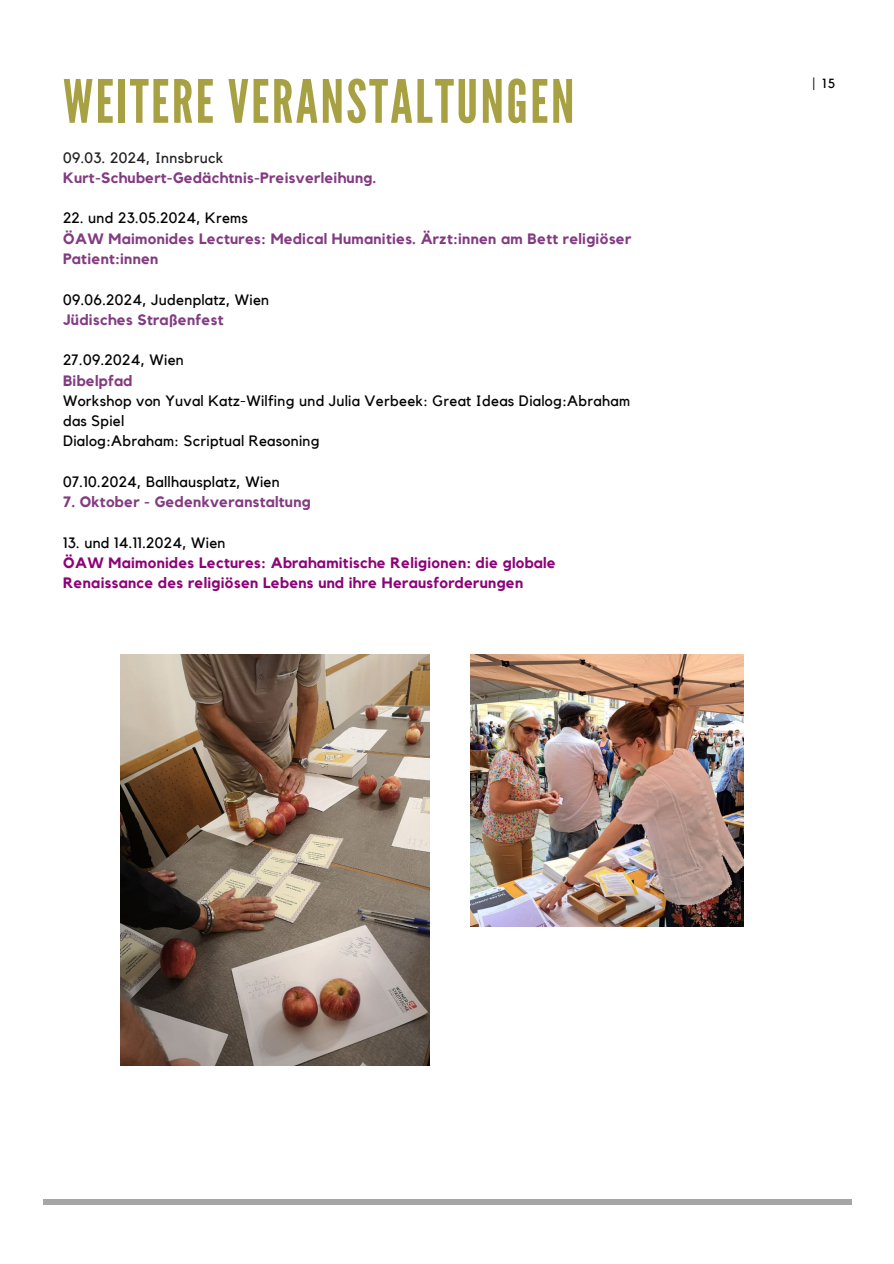
<style>
.page{position:relative;width:894px;height:1264px;background:#fff}
.page>*{position:absolute;margin:0;border:0;box-sizing:border-box;transform-origin:0 0}
.t1{font:59.55px "League Gothic";letter-spacing:.04em;color:#a8a144}
.t2{font:700 15px/20.2px "Kollektif";letter-spacing:.02em;color:#833b82}
.t3{font:15px/20.2px "Kollektif";letter-spacing:.02em;color:#030303}
.t4{font:700 15px/20.2px "Kollektif";letter-spacing:.02em;color:#8d0279}
.t5{font:15px "Kollektif";letter-spacing:.02em;color:#000}
.t6{font:13.2px "Kollektif";color:#000}
.s1{font-weight:400;color:#222}
.s2{font-weight:400;color:#030303}
.s3{font-weight:700;color:#833b82}
</style>
<div class="page">
<div style="left:43px;top:1199px;width:808px;height:5px;background:#a6a6a6"></div>
<img style="left:470px;top:655px;width:273px;height:271px">
<img style="left:121px;top:655px;width:308px;height:410px">
<h1 class="t1" style="left:63px;top:67px;width:512px">WEITERE VERANSTALTUNGEN</h1>
<p class="t2" style="left:63px;top:148px;width:315px"><span class="s1">09.03. 2024, Innsbruck<br></span>Kurt-Schubert-Gedächtnis-Preisverleihung.</p>
<h2 class="t2" style="left:63px;top:209px;width:569px"><span class="s2">22. und 23.05.2024, Krems<br></span>ÖAW Maimonides Lectures: Medical Humanities. Ärzt:innen am Bett religiöser<br>Patient:innen</h2>
<h2 class="t3" style="left:63px;top:290px;width:208px">09.06.2024, Judenplatz, Wien<br><span class="s3">Jüdisches Straßenfest</span></h2>
<h2 class="t3" style="left:63px;top:350px;width:568px">27.09.2024, Wien<br><span class="s3">Bibelpfad<br></span>Workshop von Yuval Katz-Wilfing und Julia Verbeek: Great Ideas Dialog:Abraham das Spiel<br>Dialog:Abraham: Scriptual Reasoning</h2>
<h2 class="t5" style="left:63px;top:474px;width:218px">07.10.2024, Ballhausplatz, Wien</h2>
<h2 class="t2" style="left:63px;top:492px;width:249px">7. Oktober - Gedenkveranstaltung</h2>
<h2 class="t4" style="left:63px;top:533px;width:494px"><span class="s2">13. und 14.11.2024, Wien<br></span>ÖAW Maimonides Lectures: Abrahamitische Religionen: die globale<br>Renaissance des religiösen Lebens und ihre Herausforderungen</h2>
<h2 class="t6" style="left:812px;top:78px;width:24px">| 15</h2>
</div>
